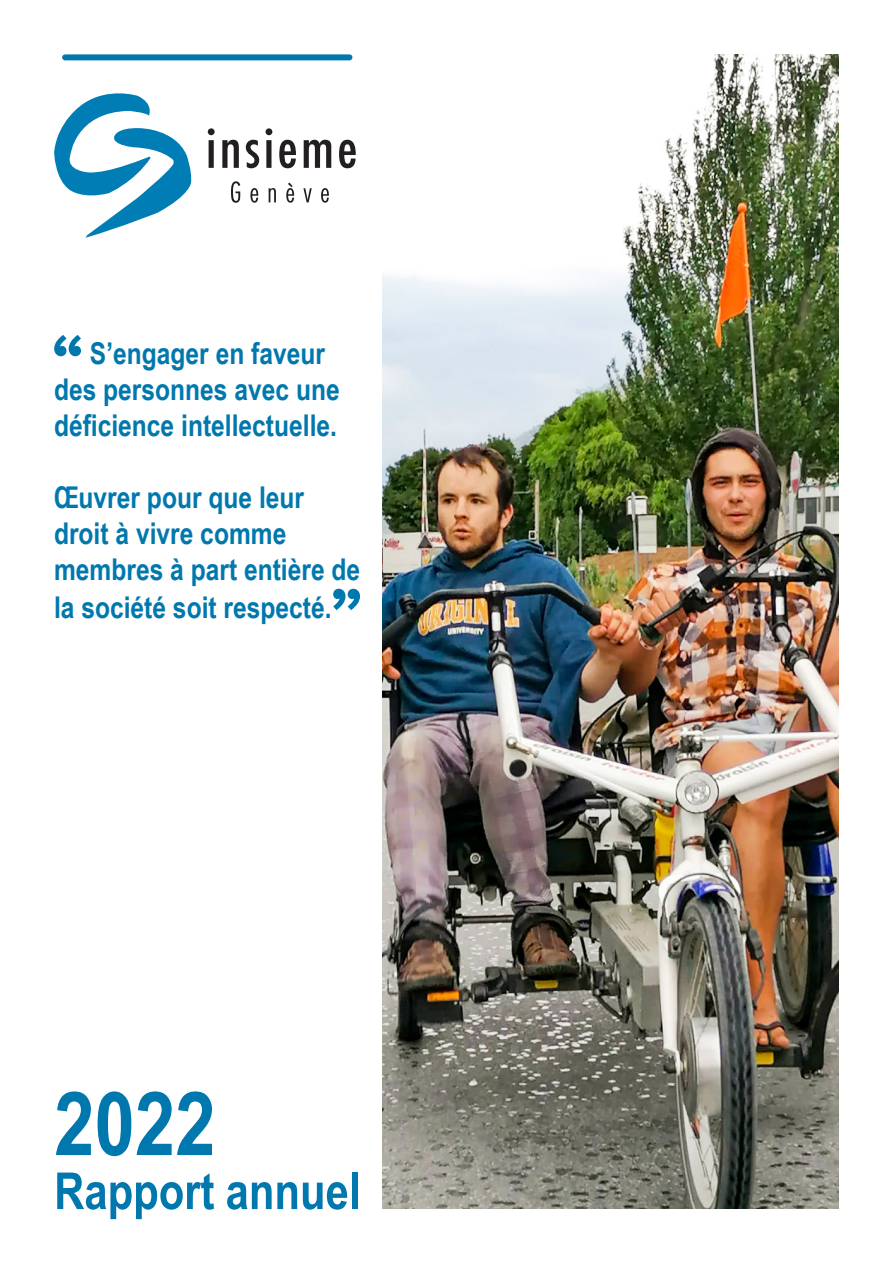
<style>
.page{position:relative;width:893px;height:1263px;background:#fff}
.page>*{position:absolute;margin:0;border:0;box-sizing:border-box;transform-origin:0 0}
.t1{font:700 88.5px "Arial Narrow";color:#0078ae}
.t2{font:700 60px "Bookman Old Style";color:#0078ae}
.t3{font:700 51px "Arial Narrow";color:#0078ae}
.t4{font:700 30px/36.6px "Arial Narrow";color:#0078ae}
</style>
<div class="page">
<img style="left:383px;top:54px;width:456px;height:1155px">
<svg style="left:54px;top:93px;width:138px;height:145px"></svg>
<svg style="left:208px;top:128px;width:7px;height:40px"></svg>
<svg style="left:222px;top:140px;width:17px;height:28px"></svg>
<svg style="left:246px;top:140px;width:13px;height:28px"></svg>
<svg style="left:266px;top:128px;width:6px;height:40px"></svg>
<svg style="left:279px;top:140px;width:17px;height:28px"></svg>
<svg style="left:304px;top:140px;width:27px;height:28px"></svg>
<svg style="left:339px;top:140px;width:17px;height:28px"></svg>
<svg style="left:231px;top:181px;width:9px;height:22px"></svg>
<svg style="left:250px;top:188px;width:8px;height:15px"></svg>
<svg style="left:269px;top:188px;width:7px;height:14px"></svg>
<svg style="left:286px;top:183px;width:8px;height:20px"></svg>
<svg style="left:303px;top:188px;width:9px;height:14px"></svg>
<svg style="left:321px;top:188px;width:8px;height:15px"></svg>
<div style="left:65px;top:54px;width:284px;height:6px;background:#0078ae"></div>
<p class="t2" style="left:52px;top:314px;width:34px">“</p>
<p class="t4" style="left:90px;top:334px;width:237px">S’engager en faveur</p>
<p class="t4" style="left:54px;top:370px;width:287px;line-height:36px">des personnes avec une déficience intellectuelle.</p>
<p class="t4" style="left:54px;top:478px;width:308px">Œuvrer pour que leur droit à vivre comme membres à part entière de la société soit respecté.</p>
<p class="t2" style="left:330px;top:568px;width:34px">”</p>
<p class="t1" style="left:54px;top:1057px;width:163px">2022</p>
<p class="t3" style="left:54px;top:1152px;width:308px">Rapport annuel</p>
</div>
